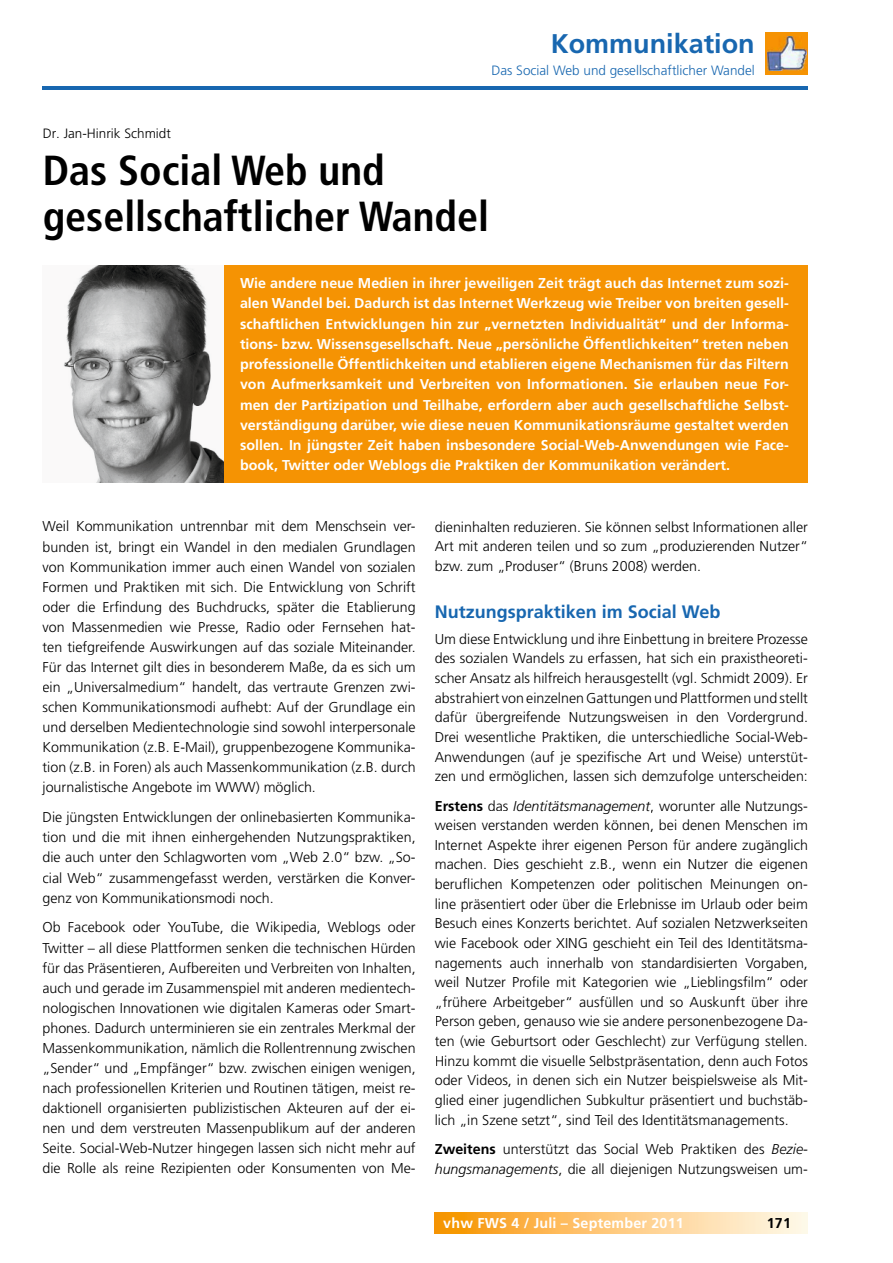
<style>
.page{position:relative;width:893px;height:1263px;background:#fff}
.page>*{position:absolute;margin:0;border:0;box-sizing:border-box;transform-origin:0 0}
.t1{font:700 condensed 42px/46.5px "Frutiger LT";color:#000}
.t2{font:700 27px "Frutiger LT";color:#1867b0}
.t3{font:700 18px "Frutiger LT";color:#1867b0}
.t4{font:300 14.25px/20.1px "Frutiger LT";color:#000;text-align:justify}
.t5{font:700 14.25px/20.2px "Frutiger LT";color:#fff;text-align:justify}
.t6{font:700 14.25px "Frutiger LT";color:#000}
.t7{font:300 13.5px "Frutiger LT";color:#1867b0}
.t8{font:300 13.5px "Frutiger CE";color:#000}
.s1{font-weight:700}
.s2{font-family:"Frutiger";font-style:italic}
</style>
<div class="page">
<svg style="left:435px;top:1212px;width:373px;height:21px;background:#fcc779"></svg>
<hr style="left:43px;top:86px;width:765px;height:3px;background:#1867b0">
<div style="left:766px;top:32px;width:42px;height:43px;background:#f59303"></div>
<img style="left:767px;top:37px;width:39px;height:33px">
<div style="left:768px;top:1217px;width:21px;height:10px;background:#fef3da"></div>
<div style="left:43px;top:265px;width:765px;height:217px;background:#f59303"></div>
<img style="left:43px;top:265px;width:180px;height:217px">
<h2 class="t2" style="left:551px;top:33px;width:206px">Kommunikation</h2>
<p class="t7" style="left:491px;top:64px;width:265px">Das Social Web und gesellschaftlicher Wandel</p>
<p class="t8" style="left:43px;top:128px;width:130px">Dr. Jan-Hinrik Schmidt</p>
<h1 class="t1" style="left:43px;top:150px;width:448px">Das Social Web und gesellschaftlicher Wandel</h1>
<p class="t5" style="left:240px;top:274px;width:550px">Wie andere neue Medien in ihrer jeweiligen Zeit trägt auch das Internet zum sozi&shy;alen Wandel bei. Dadurch ist das Internet Werkzeug wie Treiber von breiten gesell&shy;schaftlichen Entwicklungen hin zur „vernetzten Individualität“ und der Informa&shy;tions- bzw. Wissensgesellschaft. Neue „persönliche Öffentlichkeiten“ treten neben professionelle Öffentlichkeiten und etablieren eigene Mechanismen für das Filtern von Aufmerksamkeit und Verbreiten von Informationen. Sie erlauben neue For&shy;men der Partizipation und Teilhabe, erfordern aber auch gesellschaftliche Selbst&shy;verständigung darüber, wie diese neuen Kommunikationsräume gestaltet werden sollen. In jüngster Zeit haben insbesondere Social-Web-Anwendungen wie Face&shy;book, Twitter oder Weblogs die Praktiken der Kommunikation verändert.</p>
<p class="t4" style="left:43px;top:517px;width:375px">Weil Kommunikation untrennbar mit dem Menschsein ver&shy;bunden ist, bringt ein Wandel in den medialen Grundlagen von Kommunikation immer auch einen Wandel von sozialen Formen und Praktiken mit sich. Die Entwicklung von Schrift oder die Erfindung des Buchdrucks, später die Etablierung von Massenmedien wie Presse, Radio oder Fernsehen hat&shy;ten tiefgreifende Auswirkungen auf das soziale Miteinander.<br>Für das Internet gilt dies in besonderem Maße, da es sich um ein „Universalmedium“ handelt, das vertraute Grenzen zwi&shy;schen Kommunikationsmodi aufhebt: Auf der Grundlage ein und derselben Medientechnologie sind sowohl interpersonale Kommunikation (z.B. E-Mail), gruppenbezogene Kommunika&shy;tion (z.B. in Foren) als auch Massenkommunikation (z.B. durch journalistische Angebote im WWW) möglich.</p>
<p class="t4" style="left:43px;top:808px;width:375px">Die jüngsten Entwicklungen der onlinebasierten Kommunika&shy;tion und die mit ihnen einhergehenden Nutzungspraktiken, die auch unter den Schlagworten vom „Web 2.0“ bzw. „So&shy;cial Web“ zusammengefasst werden, verstärken die Konver&shy;genz von Kommunikationsmodi noch.</p>
<p class="t4" style="left:43px;top:918px;width:375px">Ob Facebook oder YouTube, die Wikipedia, Weblogs oder Twitter – all diese Plattformen senken die technischen Hürden für das Präsentieren, Aufbereiten und Verbreiten von Inhalten, auch und gerade im Zusammenspiel mit anderen medientech&shy;nologischen Innovationen wie digitalen Kameras oder Smart&shy;phones. Dadurch unterminieren sie ein zentrales Merkmal der Massenkommunikation, nämlich die Rollentrennung zwischen „Sender“ und „Empfänger“ bzw. zwischen einigen wenigen, nach professionellen Kriterien und Routinen tätigen, meist re&shy;daktionell organisierten publizistischen Akteuren auf der ei&shy;nen und dem verstreuten Massenpublikum auf der anderen Seite. Social-Web-Nutzer hingegen lassen sich nicht mehr auf die Rolle als reine Rezipienten oder Konsumenten von Me-</p>
<p class="t4" style="left:435px;top:518px;width:375px;line-height:19.6px">dieninhalten reduzieren. Sie können selbst Informationen aller Art mit anderen teilen und so zum „produzierenden Nutzer“ bzw. zum „Produser“ (Bruns 2008) werden.</p>
<p class="t3" style="left:435px;top:604px;width:287px">Nutzungspraktiken im Social Web</p>
<p class="t4" style="left:435px;top:630px;width:375px;line-height:19.6px">Um diese Entwicklung und ihre Einbettung in breitere Prozesse des sozialen Wandels zu erfassen, hat sich ein praxistheoreti&shy;scher Ansatz als hilfreich herausgestellt (vgl. Schmidt 2009). Er abstrahiert von einzelnen Gattungen und Plattformen und stellt dafür übergreifende Nutzungsweisen in den Vordergrund.<br>Drei wesentliche Praktiken, die unterschiedliche Social-Web-Anwendungen (auf je spezifische Art und Weise) unterstüt&shy;zen und ermöglichen, lassen sich demzufolge unterscheiden:</p>
<p class="t4" style="left:435px;top:797px;width:375px;line-height:19.6px"><span class="s1">Erstens</span> das <span class="s2">Identitätsmanagement</span>, worunter alle Nutzungs&shy;weisen verstanden werden können, bei denen Menschen im Internet Aspekte ihrer eigenen Person für andere zugänglich machen. Dies geschieht z.B., wenn ein Nutzer die eigenen beruflichen Kompetenzen oder politischen Meinungen on&shy;line präsentiert oder über die Erlebnisse im Urlaub oder beim Besuch eines Konzerts berichtet. Auf sozialen Netzwerkseiten wie Facebook oder XING geschieht ein Teil des Identitätsma&shy;nagements auch innerhalb von standardisierten Vorgaben, weil Nutzer Profile mit Kategorien wie „Lieblingsfilm“ oder „frühere Arbeitgeber“ ausfüllen und so Auskunft über ihre Person geben, genauso wie sie andere personenbezogene Da&shy;ten (wie Geburtsort oder Geschlecht) zur Verfügung stellen.<br>Hinzu kommt die visuelle Selbstpräsentation, denn auch Fotos oder Videos, in denen sich ein Nutzer beispielsweise als Mit&shy;glied einer jugendlichen Subkultur präsentiert und buchstäb&shy;lich „in Szene setzt“, sind Teil des Identitätsmanagements.</p>
<p class="t4" style="left:435px;top:1140px;width:375px;line-height:19.6px"><span class="s1">Zweitens</span> unterstützt das Social Web Praktiken des <span class="s2">Bezie&shy;hungsmanagements</span>, die all diejenigen Nutzungsweisen um-</p>
<p class="t5" style="left:443px;top:1214px;width:242px">vhw FWS 4 / Juli – September 2011</p>
<p class="t6" style="left:767px;top:1217px;width:26px">171</p>
</div>
